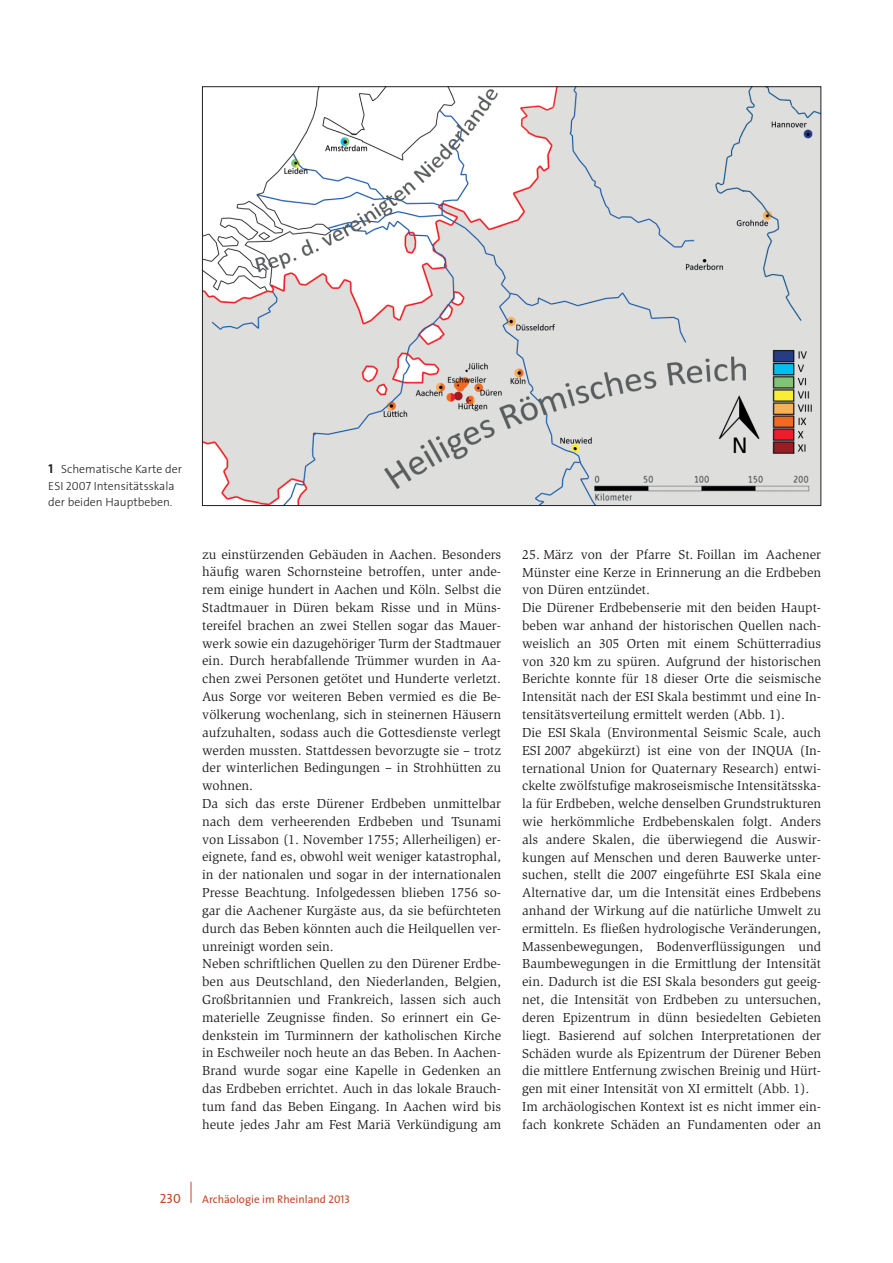
<style>
.page{position:relative;width:893px;height:1263px;background:#fff}
.page>*{position:absolute;margin:0;border:0;box-sizing:border-box;transform-origin:0 0}
.t1{font:13.35px/17.9px "Slimbach";color:#231f20}
.t2{font:13.35px "The Sans Caps";color:#c34727}
.t3{font:300 11.85px/16.4px "The Sans";color:#231f20}
.t4{font:11.1px "The Sans";color:#c34727}
.s1{font-family:"The Sans Bold Caps";font-weight:400;font-size:12.9px}
.s2{font-family:"The Sans Light Caps";font-weight:400}
.s3{font-family:"The Sans Caps"}
</style>
<div class="page">
<svg style="left:191px;top:1182px;width:1px;height:21px"></svg>
<img style="left:204px;top:88px;width:615px;height:416px">
<p class="t3" style="left:48px;top:462px;width:135px"><span class="s1">1</span> Schematische Karte der<br>ESI <span class="s2">2007</span> Intensitätsskala der beiden Hauptbeben.</p>
<p class="t1" style="left:202px;top:546px;width:300px">zu einstürzenden Gebäuden in Aachen. Besonders häufig waren Schornsteine betroffen, unter ande&shy;rem einige hundert in Aachen und Köln. Selbst die Stadtmauer in Düren bekam Risse und in Müns&shy;tereifel brachen an zwei Stellen sogar das Mauer&shy;werk sowie ein dazugehöriger Turm der Stadtmauer ein. Durch herabfallende Trümmer wurden in Aa&shy;chen zwei Personen getötet und Hunderte verletzt.<br>Aus Sorge vor weiteren Beben vermied es die Be&shy;völkerung wochenlang, sich in steinernen Häusern aufzuhalten, sodass auch die Gottesdienste verlegt werden mussten. Stattdessen bevorzugte sie – trotz der winterlichen Bedingungen – in Strohhütten zu wohnen.<br>Da sich das erste Dürener Erdbeben unmittelbar nach dem verheerenden Erdbeben und Tsunami von Lissabon (1. November 1755; Allerheiligen) er&shy;eignete, fand es, obwohl weit weniger katastrophal, in der nationalen und sogar in der internationalen Presse Beachtung. Infolgedessen blieben 1756 so&shy;gar die Aachener Kurgäste aus, da sie befürchteten durch das Beben könnten auch die Heilquellen ver&shy;unreinigt worden sein.<br>Neben schriftlichen Quellen zu den Dürener Erdbe&shy;ben aus Deutschland, den Niederlanden, Belgien, Großbritannien und Frankreich, lassen sich auch materielle Zeugnisse finden. So erinnert ein Ge&shy;denkstein im Turminnern der katholischen Kirche in Eschweiler noch heute an das Beben. In Aachen-Brand wurde sogar eine Kapelle in Gedenken an das Erdbeben errichtet. Auch in das lokale Brauch&shy;tum fand das Beben Eingang. In Aachen wird bis heute jedes Jahr am Fest Mariä Verkündigung am</p>
<p class="t1" style="left:522px;top:546px;width:300px">25. März von der Pfarre St. Foillan im Aachener Münster eine Kerze in Erinnerung an die Erdbeben von Düren entzündet.<br>Die Dürener Erdbebenserie mit den beiden Haupt&shy;beben war anhand der historischen Quellen nach&shy;weislich an 305 Orten mit einem Schütterradius von 320 km zu spüren. Aufgrund der historischen Berichte konnte für 18 dieser Orte die seismische Intensität nach der ESI Skala bestimmt und eine In&shy;tensitätsverteilung ermittelt werden (Abb. 1).<br>Die ESI Skala (Environmental Seismic Scale, auch ESI 2007 abgekürzt) ist eine von der INQUA (In&shy;ternational Union for Quaternary Research) entwi&shy;ckelte zwölfstufige makroseismische Intensitätsska&shy;la für Erdbeben, welche denselben Grundstrukturen wie herkömmliche Erdbebenskalen folgt. Anders als andere Skalen, die überwiegend die Auswir&shy;kungen auf Menschen und deren Bauwerke unter&shy;suchen, stellt die 2007 eingeführte ESI Skala eine Alternative dar, um die Intensität eines Erdbebens anhand der Wirkung auf die natürliche Umwelt zu ermitteln. Es fließen hydrologische Veränderungen, Massenbewegungen, Bodenverflüssigungen und Baumbewegungen in die Ermittlung der Intensität ein. Dadurch ist die ESI Skala besonders gut geeig&shy;net, die Intensität von Erdbeben zu untersuchen, deren Epizentrum in dünn besiedelten Gebieten liegt. Basierend auf solchen Interpretationen der Schäden wurde als Epizentrum der Dürener Beben die mittlere Entfernung zwischen Breinig und Hürt&shy;gen mit einer Intensität von XI ermittelt (Abb. 1).<br>Im archäologischen Kontext ist es nicht immer ein&shy;fach konkrete Schäden an Fundamenten oder an</p>
<p class="t2" style="left:160px;top:1194px;width:23px">230</p>
<p class="t4" style="left:202px;top:1195px;width:149px">Archäologie im Rheinland <span class="s3">2013</span></p>
</div>
